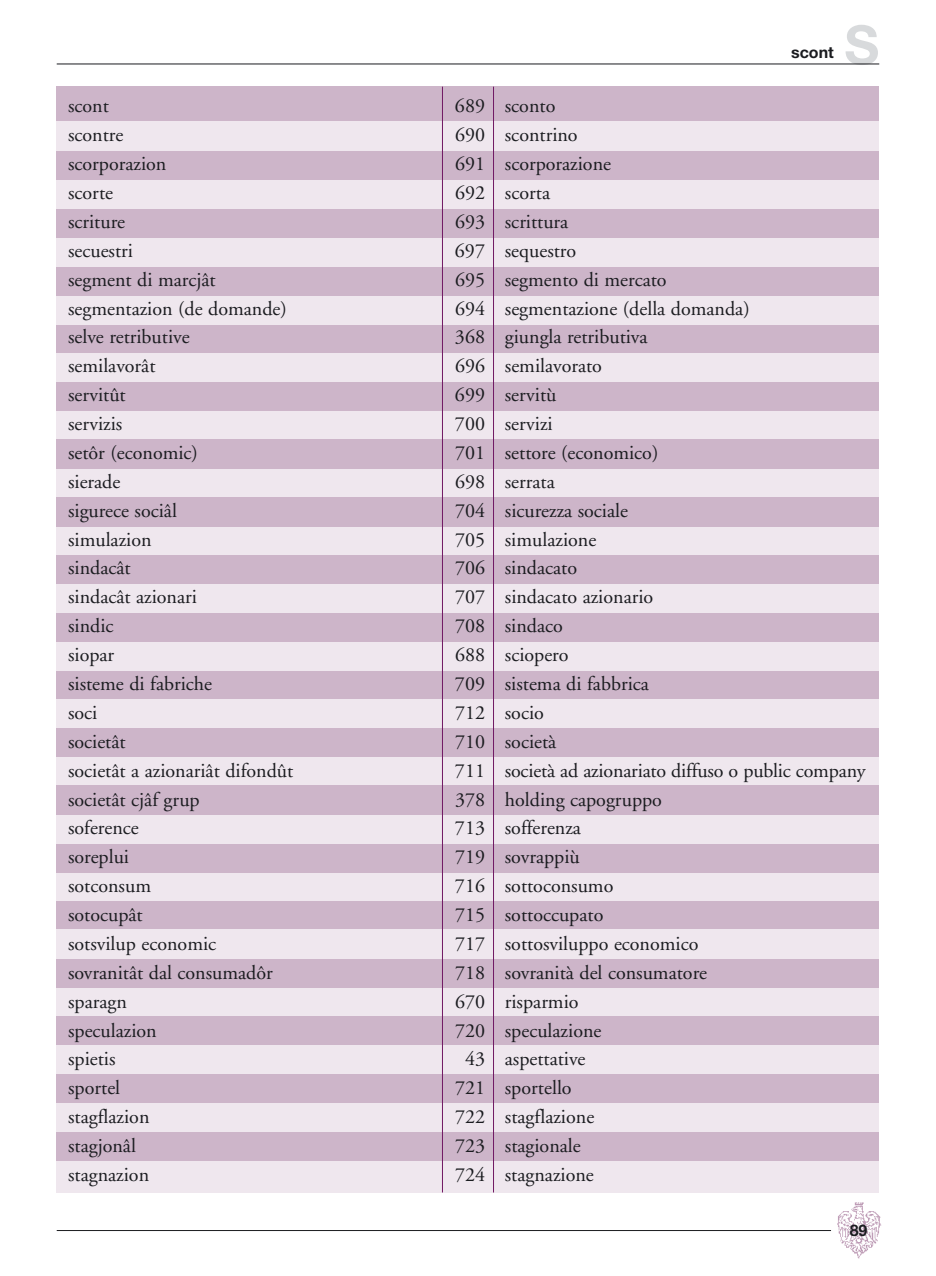
<style>
.page{position:relative;width:936px;height:1276px;background:#fff}
.page>*{position:absolute;margin:0;border:0;box-sizing:border-box;transform-origin:0 0}
.t1{font:700 53.8px "Helvetica Neue";color:#d8dadc}
.t2{font:20px "Adobe Garamond";color:#1b1c20}
.t3{font:700 16px "Helvetica Neue";color:#1b1c20}
</style>
<div class="page">
<div style="left:57px;top:1132px;width:822px;height:28px;background:#cdb5c9"></div>
<div style="left:57px;top:1160px;width:822px;height:32px;background:#efe7ee"></div>
<div style="left:57px;top:87px;width:822px;height:35px;background:#cdb5c9"></div>
<div style="left:57px;top:122px;width:822px;height:29px;background:#efe7ee"></div>
<div style="left:57px;top:151px;width:822px;height:29px;background:#cdb5c9"></div>
<div style="left:57px;top:180px;width:822px;height:29px;background:#efe7ee"></div>
<div style="left:57px;top:209px;width:822px;height:29px;background:#cdb5c9"></div>
<div style="left:57px;top:238px;width:822px;height:29px;background:#efe7ee"></div>
<div style="left:57px;top:267px;width:822px;height:29px;background:#cdb5c9"></div>
<div style="left:57px;top:296px;width:822px;height:29px;background:#efe7ee"></div>
<div style="left:57px;top:325px;width:822px;height:28px;background:#cdb5c9"></div>
<div style="left:57px;top:353px;width:822px;height:29px;background:#efe7ee"></div>
<div style="left:57px;top:382px;width:822px;height:29px;background:#cdb5c9"></div>
<div style="left:57px;top:411px;width:822px;height:28px;background:#efe7ee"></div>
<div style="left:57px;top:439px;width:822px;height:30px;background:#cdb5c9"></div>
<div style="left:57px;top:469px;width:822px;height:28px;background:#efe7ee"></div>
<div style="left:57px;top:497px;width:822px;height:29px;background:#cdb5c9"></div>
<div style="left:57px;top:526px;width:822px;height:29px;background:#efe7ee"></div>
<div style="left:57px;top:555px;width:822px;height:29px;background:#cdb5c9"></div>
<div style="left:57px;top:584px;width:822px;height:29px;background:#efe7ee"></div>
<div style="left:57px;top:613px;width:822px;height:28px;background:#cdb5c9"></div>
<div style="left:57px;top:641px;width:822px;height:29px;background:#efe7ee"></div>
<div style="left:57px;top:670px;width:822px;height:29px;background:#cdb5c9"></div>
<div style="left:57px;top:699px;width:822px;height:29px;background:#efe7ee"></div>
<div style="left:57px;top:728px;width:822px;height:29px;background:#cdb5c9"></div>
<div style="left:57px;top:757px;width:822px;height:29px;background:#efe7ee"></div>
<div style="left:57px;top:786px;width:822px;height:29px;background:#cdb5c9"></div>
<div style="left:57px;top:815px;width:822px;height:29px;background:#efe7ee"></div>
<div style="left:57px;top:844px;width:822px;height:28px;background:#cdb5c9"></div>
<div style="left:57px;top:872px;width:822px;height:29px;background:#efe7ee"></div>
<div style="left:57px;top:901px;width:822px;height:29px;background:#cdb5c9"></div>
<div style="left:57px;top:930px;width:822px;height:29px;background:#efe7ee"></div>
<div style="left:57px;top:959px;width:822px;height:29px;background:#cdb5c9"></div>
<div style="left:57px;top:988px;width:822px;height:28px;background:#efe7ee"></div>
<div style="left:57px;top:1016px;width:822px;height:29px;background:#cdb5c9"></div>
<div style="left:57px;top:1045px;width:822px;height:29px;background:#efe7ee"></div>
<div style="left:57px;top:1074px;width:822px;height:29px;background:#cdb5c9"></div>
<div style="left:57px;top:1103px;width:822px;height:29px;background:#efe7ee"></div>
<hr style="left:57px;top:63px;width:822px;height:1px;background:#1b1c20">
<img style="left:837px;top:1202px;width:44px;height:57px">
<hr style="left:57px;top:1230px;width:774px;height:1px;background:#1b1c20">
<hr style="left:442px;top:87px;width:1px;height:1105px;background:#701863">
<hr style="left:493px;top:87px;width:1px;height:1105px;background:#701863">
<p class="t3" style="left:791px;top:47px;width:44px">scont</p>
<h1 class="t1" style="left:844px;top:26px;width:36px">S</h1>
<p class="t2" style="left:68px;top:98px;width:42px">scont</p>
<p class="t2" style="left:455px;top:98px;width:102px">689 sconto</p>
<p class="t2" style="left:68px;top:127px;width:57px">scontre</p>
<p class="t2" style="left:455px;top:127px;width:124px">690 scontrino</p>
<p class="t2" style="left:68px;top:156px;width:100px">scorporazion</p>
<p class="t2" style="left:455px;top:156px;width:158px">691 scorporazione</p>
<p class="t2" style="left:68px;top:185px;width:47px">scorte</p>
<p class="t2" style="left:455px;top:185px;width:97px">692 scorta</p>
<p class="t2" style="left:68px;top:213px;width:58px">scriture</p>
<p class="t2" style="left:455px;top:213px;width:115px">693 scrittura</p>
<p class="t2" style="left:68px;top:242px;width:66px">secuestri</p>
<p class="t2" style="left:455px;top:242px;width:123px">697 sequestro</p>
<p class="t2" style="left:68px;top:271px;width:149px">segment di marcjât</p>
<p class="t2" style="left:455px;top:271px;width:213px">695 segmento di mercato</p>
<p class="t2" style="left:68px;top:300px;width:220px">segmentazion (de domande)</p>
<p class="t2" style="left:455px;top:300px;width:296px">694 segmentazione (della domanda)</p>
<p class="t2" style="left:68px;top:329px;width:123px">selve retributive</p>
<p class="t2" style="left:455px;top:329px;width:194px">368 giungla retributiva</p>
<p class="t2" style="left:68px;top:358px;width:89px">semilavorât</p>
<p class="t2" style="left:455px;top:358px;width:148px">696 semilavorato</p>
<p class="t2" style="left:68px;top:387px;width:59px">servitût</p>
<p class="t2" style="left:455px;top:387px;width:103px">699 servitù</p>
<p class="t2" style="left:68px;top:416px;width:56px">servizis</p>
<p class="t2" style="left:455px;top:416px;width:99px">700 servizi</p>
<p class="t2" style="left:68px;top:444px;width:131px">setôr (economic)</p>
<p class="t2" style="left:455px;top:444px;width:205px">701 settore (economico)</p>
<p class="t2" style="left:68px;top:473px;width:54px">sierade</p>
<p class="t2" style="left:455px;top:473px;width:101px">698 serrata</p>
<p class="t2" style="left:68px;top:502px;width:110px">sigurece sociâl</p>
<p class="t2" style="left:455px;top:502px;width:174px">704 sicurezza sociale</p>
<p class="t2" style="left:68px;top:531px;width:85px">simulazion</p>
<p class="t2" style="left:455px;top:531px;width:143px">705 simulazione</p>
<p class="t2" style="left:68px;top:560px;width:64px">sindacât</p>
<p class="t2" style="left:455px;top:560px;width:124px">706 sindacato</p>
<p class="t2" style="left:68px;top:589px;width:130px">sindacât azionari</p>
<p class="t2" style="left:455px;top:589px;width:200px">707 sindacato azionario</p>
<p class="t2" style="left:68px;top:618px;width:47px">sindic</p>
<p class="t2" style="left:455px;top:618px;width:109px">708 sindaco</p>
<p class="t2" style="left:68px;top:647px;width:48px">siopar</p>
<p class="t2" style="left:455px;top:647px;width:115px">688 sciopero</p>
<p class="t2" style="left:68px;top:675px;width:145px">sisteme di fabriche</p>
<p class="t2" style="left:455px;top:675px;width:195px">709 sistema di fabbrica</p>
<p class="t2" style="left:68px;top:704px;width:31px">soci</p>
<p class="t2" style="left:455px;top:704px;width:90px">712 socio</p>
<p class="t2" style="left:68px;top:733px;width:59px">societât</p>
<p class="t2" style="left:455px;top:733px;width:103px">710 società</p>
<p class="t2" style="left:68px;top:762px;width:227px">societât a azionariât difondût</p>
<p class="t2" style="left:455px;top:762px;width:412px">711 società ad azionariato diffuso o public company</p>
<p class="t2" style="left:68px;top:791px;width:133px">societât cjâf grup</p>
<p class="t2" style="left:455px;top:791px;width:208px">378 holding capogruppo</p>
<p class="t2" style="left:68px;top:820px;width:72px">soference</p>
<p class="t2" style="left:455px;top:820px;width:128px">713 sofferenza</p>
<p class="t2" style="left:68px;top:849px;width:62px">soreplui</p>
<p class="t2" style="left:455px;top:849px;width:126px">719 sovrappiù</p>
<p class="t2" style="left:68px;top:877px;width:84px">sotconsum</p>
<p class="t2" style="left:455px;top:877px;width:160px">716 sottoconsumo</p>
<p class="t2" style="left:68px;top:906px;width:76px">sotocupât</p>
<p class="t2" style="left:455px;top:906px;width:150px">715 sottoccupato</p>
<p class="t2" style="left:68px;top:935px;width:150px">sotsvilup economic</p>
<p class="t2" style="left:455px;top:935px;width:245px">717 sottosviluppo economico</p>
<p class="t2" style="left:68px;top:964px;width:206px">sovranitât dal consumadôr</p>
<p class="t2" style="left:455px;top:964px;width:253px">718 sovranità del consumatore</p>
<p class="t2" style="left:68px;top:993px;width:60px">sparagn</p>
<p class="t2" style="left:455px;top:993px;width:125px">670 risparmio</p>
<p class="t2" style="left:68px;top:1022px;width:90px">speculazion</p>
<p class="t2" style="left:455px;top:1022px;width:148px">720 speculazione</p>
<p class="t2" style="left:68px;top:1051px;width:49px">spietis</p>
<p class="t2" style="left:465px;top:1051px;width:122px">43 aspettative</p>
<p class="t2" style="left:68px;top:1080px;width:54px">sportel</p>
<p class="t2" style="left:455px;top:1080px;width:118px">721 sportello</p>
<p class="t2" style="left:68px;top:1108px;width:83px">stagflazion</p>
<p class="t2" style="left:455px;top:1108px;width:141px">722 stagflazione</p>
<p class="t2" style="left:68px;top:1137px;width:69px">stagjonâl</p>
<p class="t2" style="left:455px;top:1137px;width:127px">723 stagionale</p>
<p class="t2" style="left:68px;top:1166px;width:83px">stagnazion</p>
<p class="t2" style="left:455px;top:1166px;width:140px">724 stagnazione</p>
<p class="t3" style="left:849px;top:1224px;width:19px">89</p>
</div>
